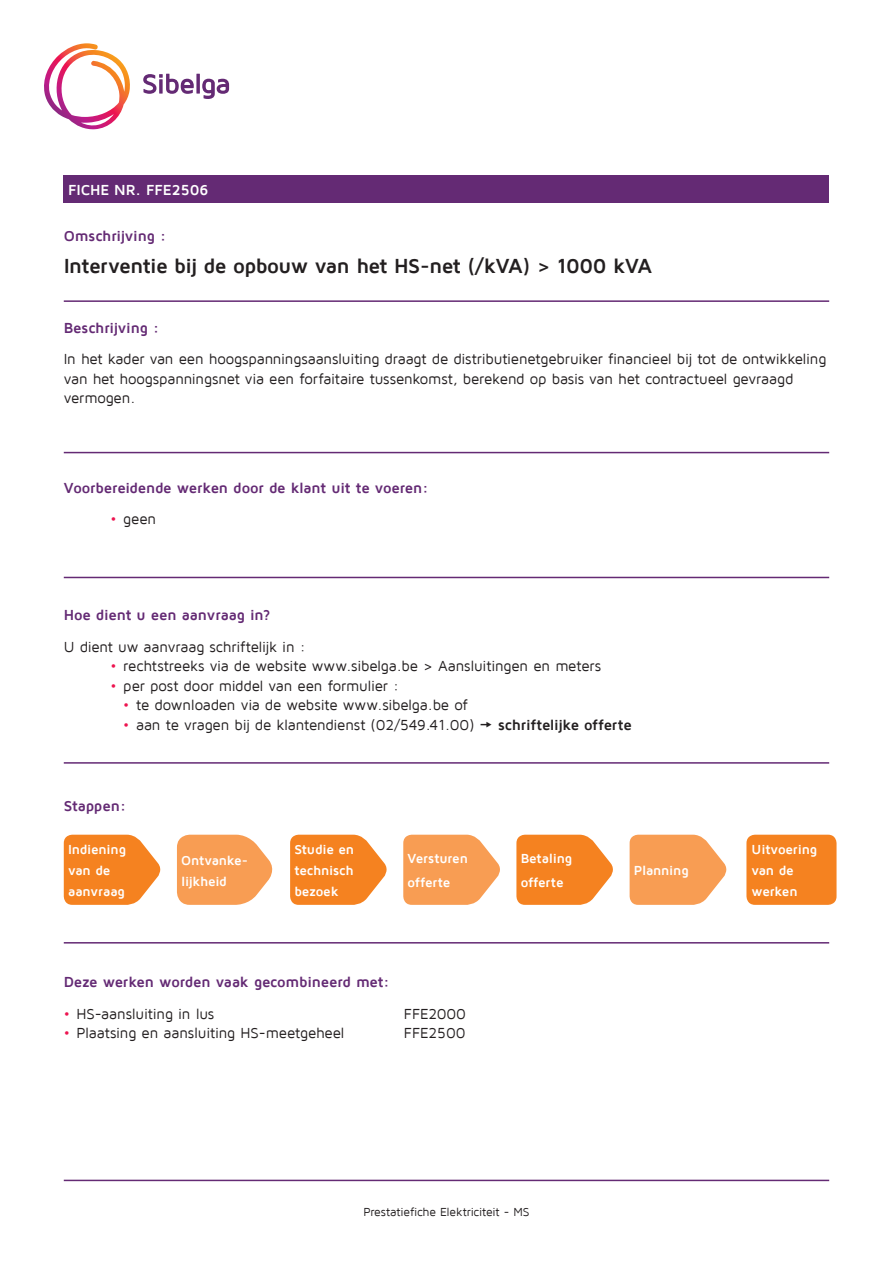
<style>
.page{position:relative;width:893px;height:1263px;background:#fff}
.page>*{position:absolute;margin:0;border:0;box-sizing:border-box;transform-origin:0 0}
.t1{font:700 21px "Maven Pro";letter-spacing:-.03em;color:#231f20}
.t2{font:15px/19.5px "Maven Pro";letter-spacing:-.015em;color:#231f20}
.t3{font:700 15px "Maven Pro";letter-spacing:-.015em;color:#642a74}
.t4{font:700 15px "Maven Pro";letter-spacing:-.01em;color:#231f20}
.t5{font:700 15px "Maven Pro";color:#fff}
.t6{font:700 13.5px/21px "Maven Pro";letter-spacing:-.015em;color:#fff}
.t7{font:12px "Maven Pro";letter-spacing:-.01em;color:#231f20}
.s1{color:#ed1450}
</style>
<div class="page">
<svg style="left:143px;top:74px;width:51px;height:20px"></svg>
<svg style="left:196px;top:74px;width:4px;height:20px"></svg>
<svg style="left:202px;top:79px;width:27px;height:20px"></svg>
<svg style="left:44px;top:43px;width:86px;height:87px"></svg>
<hr style="left:64px;top:300px;width:765px;height:2px;background:#642a74">
<hr style="left:64px;top:452px;width:765px;height:1px;background:#642a74">
<hr style="left:64px;top:577px;width:765px;height:1px;background:#642a74">
<hr style="left:64px;top:762px;width:765px;height:2px;background:#642a74">
<hr style="left:64px;top:1180px;width:765px;height:1px;background:#642a74">
<svg style="left:64px;top:835px;width:97px;height:70px;background:#f6923d"></svg>
<svg style="left:290px;top:835px;width:97px;height:70px;background:#f6923c"></svg>
<svg style="left:516px;top:835px;width:97px;height:70px;background:#f6923c"></svg>
<div style="left:746px;top:835px;width:90px;height:70px;background:#f58220;border-radius:9px"></div>
<svg style="left:177px;top:835px;width:96px;height:70px;background:#f8a969"></svg>
<svg style="left:403px;top:835px;width:97px;height:70px;background:#f8a968"></svg>
<svg style="left:630px;top:835px;width:97px;height:70px;background:#f8a969"></svg>
<div style="left:64px;top:175px;width:765px;height:27px;background:#642a74"></div>
<hr style="left:64px;top:942px;width:765px;height:1px;background:#642a74">
<p class="t5" style="left:68px;top:180px;width:142px">FICHE NR. FFE2506</p>
<p class="t3" style="left:64px;top:227px;width:104px">Omschrijving :</p>
<h1 class="t1" style="left:64px;top:252px;width:590px">Interventie bij de opbouw van het HS-net (/kVA) &gt; 1000 kVA</h1>
<p class="t3" style="left:64px;top:318px;width:97px">Beschrijving :</p>
<p class="t2" style="left:64px;top:349px;width:764px">In het kader van een hoogspanningsaansluiting draagt de distributienetgebruiker financieel bij tot de ontwikkeling van het hoogspanningsnet via een forfaitaire tussenkomst, berekend op basis van het contractueel gevraagd vermogen.</p>
<p class="t3" style="left:64px;top:478px;width:366px">Voorbereidende werken door de klant uit te voeren:</p>
<p class="t2" style="left:111px;top:509px;width:47px"><span class="s1">•</span> geen</p>
<p class="t3" style="left:64px;top:605px;width:208px">Hoe dient u een aanvraag in?</p>
<p class="t2" style="left:64px;top:636px;width:243px">U dient uw aanvraag schriftelijk in :</p>
<p class="t2" style="left:111px;top:656px;width:492px"><span class="s1">•</span> rechtstreeks via de website www.sibelga.be &gt; Aansluitingen en meters</p>
<p class="t2" style="left:111px;top:675px;width:290px"><span class="s1">•</span> per post door middel van een formulier :</p>
<p class="t2" style="left:123px;top:695px;width:346px"><span class="s1">•</span> te downloaden via de website www.sibelga.be of</p>
<p class="t2" style="left:123px;top:714px;width:353px"><span class="s1">•</span> aan te vragen bij de klantendienst (02/549.41.00)</p>
<p class="t4" style="left:498px;top:715px;width:135px">schriftelijke offerte</p>
<p class="t3" style="left:64px;top:796px;width:64px">Stappen:</p>
<p class="t6" style="left:68px;top:838px;width:60px">Indiening van de aanvraag</p>
<p class="t6" style="left:294px;top:838px;width:61px;text-align:justify">Studie en technisch bezoek</p>
<p class="t6" style="left:521px;top:846px;width:53px;line-height:24px">Betaling offerte</p>
<p class="t6" style="left:751px;top:838px;width:67px">Uitvoering van de werken</p>
<p class="t6" style="left:181px;top:849px;width:68px">Ontvanke&shy;lijkheid</p>
<p class="t6" style="left:408px;top:846px;width:62px;line-height:24px">Versturen offerte</p>
<p class="t6" style="left:634px;top:859px;width:56px">Planning</p>
<p class="t3" style="left:64px;top:972px;width:327px">Deze werken worden vaak gecombineerd met:</p>
<p class="t2" style="left:64px;top:1003px;width:152px"><span class="s1">•</span> HS-aansluiting in lus</p>
<p class="t2" style="left:404px;top:1003px;width:64px">FFE2000</p>
<p class="t2" style="left:64px;top:1023px;width:282px"><span class="s1">•</span> Plaatsing en aansluiting HS-meetgeheel</p>
<p class="t2" style="left:404px;top:1023px;width:63px">FFE2500</p>
<p class="t7" style="left:363px;top:1205px;width:168px">Prestatiefiche Elektriciteit - MS</p>
</div>
